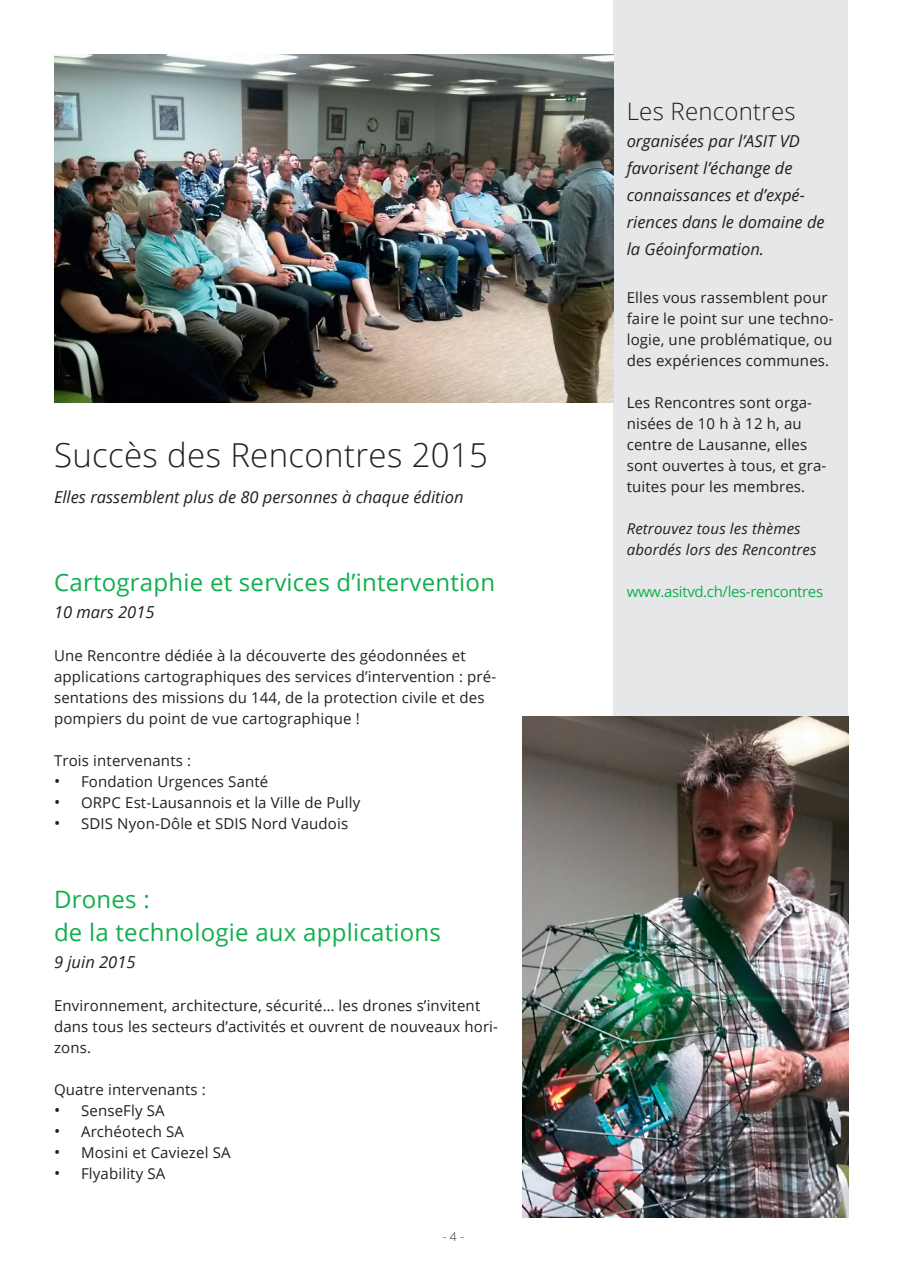
<style>
.page{position:relative;width:902px;height:1272px;background:#fff}
.page>*{position:absolute;margin:0;border:0;box-sizing:border-box;transform-origin:0 0}
.t1{font:300 33px "Open Sans";letter-spacing:.01em;color:#231f20}
.t2{font:24px/33px "Open Sans";letter-spacing:.01em;color:#10af4d}
.t3{font:300 24px "Open Sans";letter-spacing:.01em;color:#231f20}
.t4{font:italic 16.5px/27px "Open Sans";color:#231f20}
.t5{font:15px/21px "Open Sans";letter-spacing:.01em;color:#231f20}
.t6{font:italic 15px/21px "Open Sans";letter-spacing:.01em;color:#231f20}
.t7{font:15px "Open Sans";letter-spacing:-.025em;color:#10af4d}
.t8{font:300 12px "Open Sans";color:#231f20}
.s1{font-size:16.5px}
</style>
<div class="page">
<div style="left:614px;top:0;width:233px;height:752px;background:#e6e7e9"></div>
<img style="left:522px;top:716px;width:326px;height:501px">
<img style="left:54px;top:54px;width:560px;height:349px">
<h1 class="t1" style="left:54px;top:432px;width:435px">Succès des Rencontres 2015</h1>
<p class="t4" style="left:54px;top:482px;width:411px">Elles rassemblent plus de 80 personnes à chaque édition</p>
<h2 class="t2" style="left:54px;top:565px;width:442px">Cartographie et services d’intervention</h2>
<p class="t4" style="left:54px;top:598px;width:102px">10 mars 2015</p>
<p class="t5" style="left:54px;top:644px;width:443px">Une Rencontre dédiée à la découverte des géodonnées et applications cartographiques des services d’intervention : pré&shy;sentations des missions du 144, de la protection civile et des pompiers du point de vue cartographique !</p>
<p class="t5" style="left:54px;top:749px;width:139px">Trois intervenants :</p>
<p class="t5" style="left:54px;top:770px;width:216px"><span class="s1">•</span> Fondation Urgences Santé</p>
<p class="t5" style="left:54px;top:791px;width:308px"><span class="s1">•</span> ORPC Est-Lausannois et la Ville de Pully</p>
<p class="t5" style="left:54px;top:812px;width:296px"><span class="s1">•</span> SDIS Nyon-Dôle et SDIS Nord Vaudois</p>
<h2 class="t2" style="left:54px;top:882px;width:388px">Drones :<br>de la technologie aux applications</h2>
<p class="t4" style="left:54px;top:948px;width:83px">9 juin 2015</p>
<p class="t5" style="left:54px;top:994px;width:445px">Environnement, architecture, sécurité… les drones s’invitent dans tous les secteurs d’activités et ouvrent de nouveaux hori&shy;zons.</p>
<p class="t5" style="left:54px;top:1078px;width:153px">Quatre intervenants :</p>
<p class="t5" style="left:54px;top:1099px;width:112px"><span class="s1">•</span> SenseFly SA</p>
<p class="t5" style="left:54px;top:1120px;width:131px"><span class="s1">•</span> Archéotech SA</p>
<p class="t5" style="left:54px;top:1141px;width:178px"><span class="s1">•</span> Mosini et Caviezel SA</p>
<p class="t5" style="left:54px;top:1162px;width:113px"><span class="s1">•</span> Flyability SA</p>
<p class="t8" style="left:442px;top:1228px;width:23px">- 4 -</p>
<h2 class="t3" style="left:626px;top:95px;width:170px">Les Rencontres</h2>
<p class="t4" style="left:626px;top:127px;width:199px">organisées par l’ASIT VD favorisent l’échange de connaissances et d’expé&shy;riences dans le domaine de la Géoinformation.</p>
<p class="t5" style="left:626px;top:287px;width:208px">Elles vous rassemblent pour faire le point sur une techno&shy;logie, une problématique, ou des expériences communes.</p>
<p class="t5" style="left:626px;top:392px;width:201px">Les Rencontres sont orga&shy;nisées de 10 h à 12 h, au centre de Lausanne, elles sont ouvertes à tous, et gra&shy;tuites pour les membres.</p>
<p class="t6" style="left:626px;top:518px;width:191px">Retrouvez tous les thèmes abordés lors des Rencontres</p>
<p class="t7" style="left:626px;top:581px;width:198px">www.asitvd.ch/les-rencontres</p>
</div>
